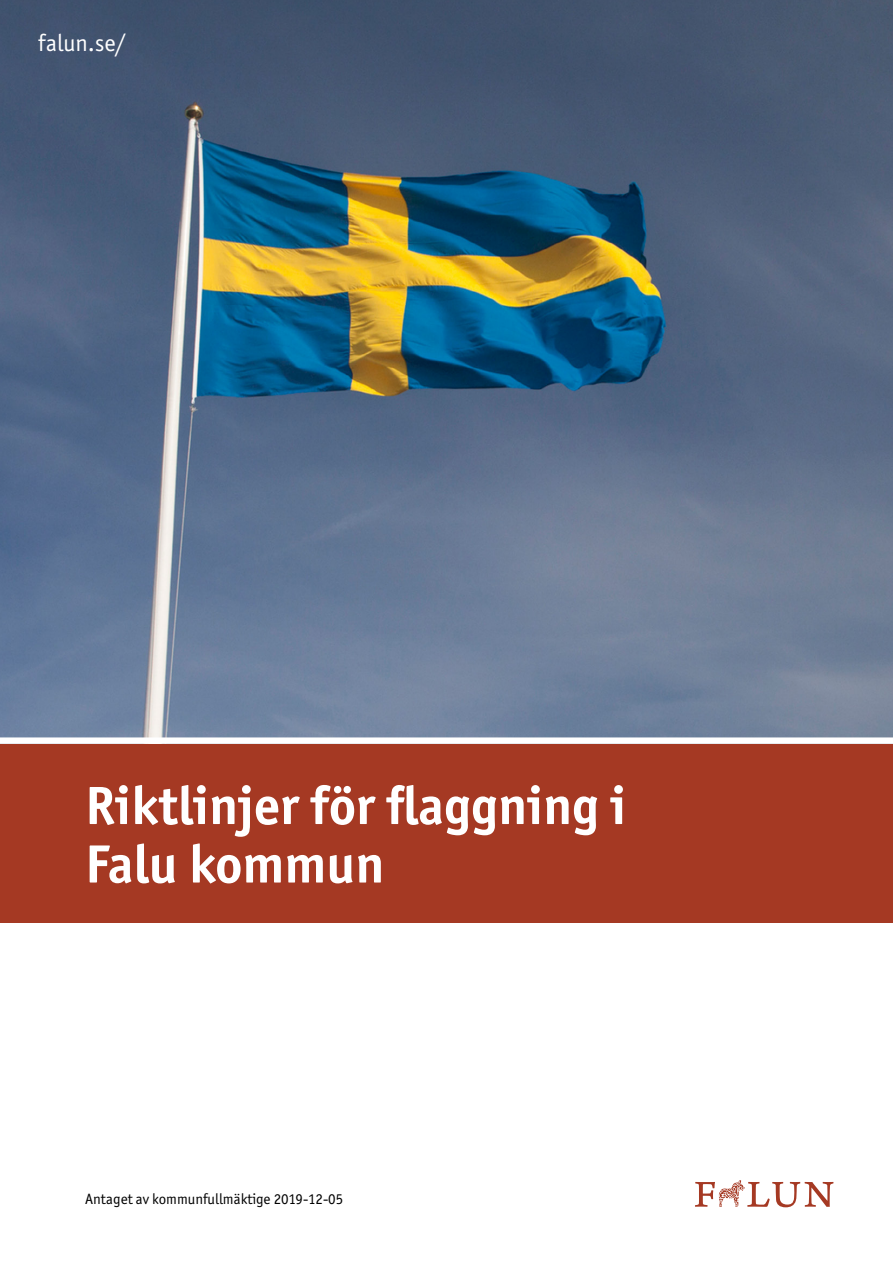
<style>
.page{position:relative;width:893px;height:1263px;background:#fff}
.page>*{position:absolute;margin:0;border:0;box-sizing:border-box;transform-origin:0 0}
.t1{font:700 54px "Officina Sans ITC Std";color:#fff}
.t2{font:24px "Officina Sans ITC Std";color:#fff}
.t3{font:15px "Officina Sans ITC Std";color:#000}
</style>
<div class="page">
<div style="left:0;top:743px;width:893px;height:180px;background:#a53923"></div>
<svg style="left:695px;top:1180px;width:138px;height:27px"></svg>
<img style="left:0;top:0;width:893px;height:737px">
<div style="left:0;top:737px;width:893px;height:7px;background:#fff"></div>
<h2 class="t2" style="left:38px;top:29px;width:89px">falun.se/</h2>
<p class="t1" style="left:85px;top:772px;width:543px">Riktlinjer för flaggning i</p>
<p class="t1" style="left:85px;top:831px;width:301px">Falu kommun</p>
<p class="t3" style="left:85px;top:1190px;width:260px">Antaget av kommunfullmäktige 2019-12-05</p>
</div>
